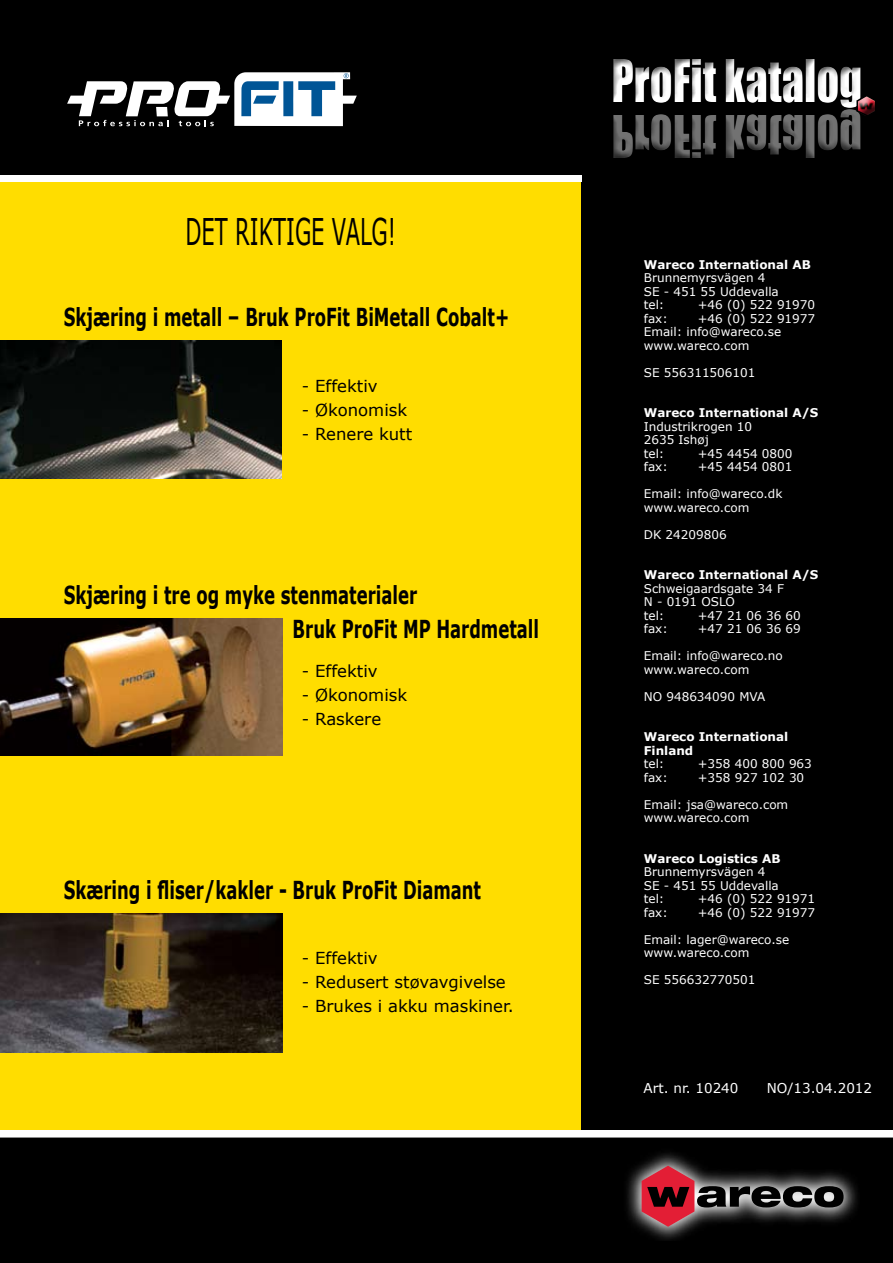
<style>
.page{position:relative;width:893px;height:1263px;background:#fff}
.page>*{position:absolute;margin:0;border:0;box-sizing:border-box;transform-origin:0 0}
.t1{font:54px "Impact";color:#fff;scale:.83 1}
.t2{font:36.75px "Verdana";color:#000;scale:.57 1}
.t3{font:700 24.75px/34.5px "Verdana";color:#000;scale:.67 1}
.t4{font:16.5px "Verdana";color:#000}
.t5{font:13.5px "Verdana";color:#fff}
.t6{font:12px/13.5px "Verdana";color:#fff}
.t7{font:700 12px/13.5px "Verdana";color:#fff}
</style>
<div class="page">
<div style="left:0;top:1137px;width:893px;height:126px;background:#000"></div>
<div style="left:0;top:0;width:893px;height:174px;background:#000"></div>
<svg style="left:67px;top:72px;width:290px;height:54px"></svg>
<div style="left:0;top:179px;width:893px;height:951px;background:#fd0"></div>
<div style="left:582px;top:174px;width:311px;height:957px;background:#000"></div>
<svg style="left:621px;top:1145px;width:239px;height:96px;background:#0b0a0a"></svg>
<svg style="left:642px;top:1166px;width:202px;height:61px;background:#54373a"></svg>
<div style="left:857px;top:98px;width:20px;height:21px;background:#000;opacity:.75"></div>
<div style="left:0;top:175px;width:581px;height:7px;background:#fff"></div>
<div style="left:0;top:1130px;width:893px;height:7px;background:#fff"></div>
<img style="left:0;top:340px;width:281px;height:138px">
<img style="left:0;top:618px;width:282px;height:138px">
<img style="left:0;top:913px;width:282px;height:139px">
<svg style="left:857px;top:96px;width:14px;height:23px"></svg>
<h2 class="t2" style="left:185px;top:208px;width:371px">DET RIKTIGE VALG!</h2>
<h3 class="t3" style="left:64px;top:299px;width:666px">Skjæring i metall – Bruk ProFit BiMetall Cobalt+</h3>
<h3 class="t4" style="left:302px;top:376px;width:77px">- Effektiv</h3>
<h3 class="t4" style="left:302px;top:400px;width:107px">- Økonomisk</h3>
<h3 class="t4" style="left:302px;top:424px;width:112px">- Renere kutt</h3>
<h3 class="t3" style="left:293px;top:576px;width:370px;text-indent:-229px">Skjæring i tre og myke stenmaterialer<br>Bruk ProFit MP Hardmetall</h3>
<h3 class="t4" style="left:302px;top:660px;width:77px">- Effektiv</h3>
<h3 class="t4" style="left:302px;top:684px;width:107px">- Økonomisk</h3>
<h3 class="t4" style="left:302px;top:708px;width:81px">- Raskere</h3>
<h3 class="t3" style="left:64px;top:872px;width:624px">Skæring i fliser/kakler - Bruk ProFit Diamant</h3>
<h3 class="t4" style="left:302px;top:947px;width:77px">- Effektiv</h3>
<h3 class="t4" style="left:302px;top:971px;width:205px">- Redusert støvavgivelse</h3>
<h3 class="t4" style="left:302px;top:995px;width:213px">- Brukes i akku maskiner.</h3>
<h1 class="t1" style="left:612px;top:39px;width:304px">ProFit katalog</h1>
<p class="t7" style="left:644px;top:257px;width:168px">Wareco International AB</p>
<p class="t6" style="left:644px;top:271px;width:137px">Brunnemyrsvägen 4<br>SE - 451 55 Uddevalla tel:</p>
<p class="t6" style="left:698px;top:298px;width:119px">+46 (0) 522 91970</p>
<p class="t6" style="left:644px;top:311px;width:25px">fax:</p>
<p class="t6" style="left:644px;top:311px;width:173px;text-indent:54px">+46 (0) 522 91977<br>Email: info@wareco.se www.wareco.com</p>
<p class="t6" style="left:644px;top:365px;width:113px">SE 556311506101</p>
<p class="t7" style="left:644px;top:406px;width:176px">Wareco International A/S</p>
<p class="t6" style="left:644px;top:419px;width:110px">Industrikrogen 10<br>2635 Ishøj<br>tel:</p>
<p class="t6" style="left:698px;top:446px;width:96px">+45 4454 0800</p>
<p class="t6" style="left:644px;top:460px;width:25px">fax:</p>
<p class="t6" style="left:698px;top:460px;width:96px">+45 4454 0801</p>
<p class="t6" style="left:644px;top:487px;width:140px">Email: info@wareco.dk www.wareco.com</p>
<p class="t6" style="left:644px;top:527px;width:84px">DK 24209806</p>
<p class="t7" style="left:644px;top:568px;width:176px">Wareco International A/S</p>
<p class="t6" style="left:644px;top:581px;width:142px">Schweigaardsgate 34 F<br>N - 0191 OSLO<br>tel:</p>
<p class="t6" style="left:698px;top:608px;width:105px">+47 21 06 36 60</p>
<p class="t6" style="left:644px;top:622px;width:25px">fax:</p>
<p class="t6" style="left:698px;top:622px;width:105px">+47 21 06 36 69</p>
<p class="t6" style="left:644px;top:649px;width:140px">Email: info@wareco.no www.wareco.com</p>
<p class="t6" style="left:644px;top:689px;width:123px">NO 948634090 MVA</p>
<p class="t7" style="left:644px;top:730px;width:146px">Wareco International<br>Finland</p>
<p class="t6" style="left:644px;top:757px;width:22px">tel:</p>
<p class="t6" style="left:698px;top:757px;width:116px">+358 400 800 963</p>
<p class="t6" style="left:644px;top:770px;width:25px">fax:</p>
<p class="t6" style="left:698px;top:770px;width:108px">+358 927 102 30</p>
<p class="t6" style="left:644px;top:797px;width:146px">Email: jsa@wareco.com www.wareco.com</p>
<p class="t7" style="left:644px;top:851px;width:138px">Wareco Logistics AB</p>
<p class="t6" style="left:644px;top:865px;width:137px">Brunnemyrsvägen 4<br>SE - 451 55 Uddevalla tel:</p>
<p class="t6" style="left:698px;top:892px;width:119px">+46 (0) 522 91971</p>
<p class="t6" style="left:644px;top:905px;width:25px">fax:</p>
<p class="t6" style="left:698px;top:905px;width:119px">+46 (0) 522 91977</p>
<p class="t6" style="left:644px;top:932px;width:147px">Email: lager@wareco.se www.wareco.com</p>
<p class="t6" style="left:644px;top:973px;width:113px">SE 556632770501</p>
<p class="t5" style="left:643px;top:1079px;width:96px">Art. nr. 10240</p>
<p class="t5" style="left:767px;top:1079px;width:107px">NO/13.04.2012</p>
</div>
